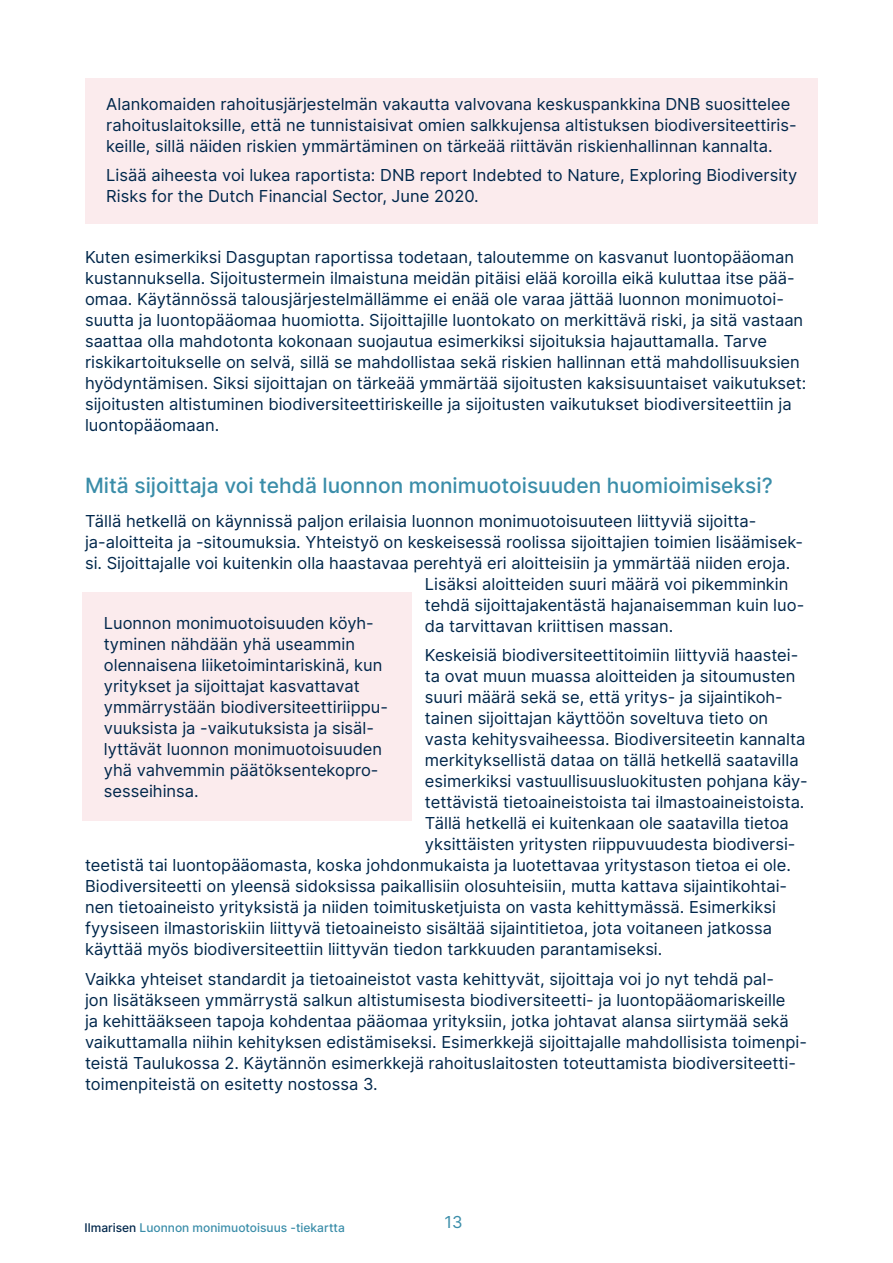
<style>
.page{position:relative;width:893px;height:1263px;background:#fff}
.page>*{position:absolute;margin:0;border:0;box-sizing:border-box;transform-origin:0 0}
.Väliotsikko_H3{font:500 21px "Inter";color:#3a8da9}
.Leipis{font:16.5px/21px "Inter";color:#00274b}
.t1{font:16.5px "Inter";color:#3a8da9}
.t2{font:500 12px "Inter";color:#3a8da9}
.s1{color:#00274b}
</style>
<div class="page">
<div style="left:85px;top:78px;width:733px;height:145px;background:#fbebed"></div>
<div style="left:83px;top:592px;width:329px;height:229px;background:#fbebed"></div>
<p class="Leipis" style="left:106px;top:93px;width:692px">Alankomaiden rahoitusjärjestelmän vakautta valvovana keskuspankkina DNB suosittelee rahoituslaitoksille, että ne tunnistaisivat omien salkkujensa altistuksen biodiversiteettiris&shy;keille, sillä näiden riskien ymmärtäminen on tärkeää riittävän riskienhallinnan kannalta.</p>
<p class="Leipis" style="left:106px;top:164px;width:693px">Lisää aiheesta voi lukea raportista: DNB report Indebted to Nature, Exploring Biodiversity<br>Risks for the Dutch Financial Sector, June 2020.</p>
<p class="Leipis" style="left:85px;top:246px;width:723px">Kuten esimerkiksi Dasguptan raportissa todetaan, taloutemme on kasvanut luontopääoman kustannuksella. Sijoitustermein ilmaistuna meidän pitäisi elää koroilla eikä kuluttaa itse pää&shy;omaa. Käytännössä talousjärjestelmällämme ei enää ole varaa jättää luonnon monimuotoi&shy;suutta ja luontopääomaa huomiotta. Sijoittajille luontokato on merkittävä riski, ja sitä vastaan saattaa olla mahdotonta kokonaan suojautua esimerkiksi sijoituksia hajauttamalla. Tarve riskikartoitukselle on selvä, sillä se mahdollistaa sekä riskien hallinnan että mahdollisuuksien hyödyntämisen. Siksi sijoittajan on tärkeää ymmärtää sijoitusten kaksisuuntaiset vaikutukset: sijoitusten altistuminen biodiversiteettiriskeille ja sijoitusten vaikutukset biodiversiteettiin ja luontopääomaan.</p>
<h3 class="Väliotsikko_H3" style="left:85px;top:470px;width:689px">Mitä sijoittaja voi tehdä luonnon monimuotoisuuden huomioimiseksi?</h3>
<p class="Leipis" style="left:85px;top:510px;width:673px">Tällä hetkellä on käynnissä paljon erilaisia luonnon monimuotoisuuteen liittyviä sijoitta-</p>
<p class="Leipis" style="left:85px;top:531px;width:720px">ja-aloitteita ja -sitoumuksia. Yhteistyö on keskeisessä roolissa sijoittajien toimien lisäämisek-</p>
<p class="Leipis" style="left:85px;top:552px;width:707px">si. Sijoittajalle voi kuitenkin olla haastavaa perehtyä eri aloitteisiin ja ymmärtää niiden eroja.</p>
<p class="Leipis" style="left:425px;top:573px;width:365px">Lisäksi aloitteiden suuri määrä voi pikemminkin</p>
<p class="Leipis" style="left:425px;top:594px;width:381px">tehdä sijoittajakentästä hajanaisemman kuin luo-</p>
<p class="Leipis" style="left:425px;top:615px;width:250px">da tarvittavan kriittisen massan.</p>
<p class="Leipis" style="left:425px;top:644px;width:375px">Keskeisiä biodiversiteettitoimiin liittyviä haastei-</p>
<p class="Leipis" style="left:425px;top:665px;width:372px">ta ovat muun muassa aloitteiden ja sitoumusten</p>
<p class="Leipis" style="left:425px;top:686px;width:359px">suuri määrä sekä se, että yritys- ja sijaintikoh-</p>
<p class="Leipis" style="left:425px;top:707px;width:345px">tainen sijoittajan käyttöön soveltuva tieto on</p>
<p class="Leipis" style="left:425px;top:728px;width:382px">vasta kehitysvaiheessa. Biodiversiteetin kannalta</p>
<p class="Leipis" style="left:425px;top:749px;width:375px">merkityksellistä dataa on tällä hetkellä saatavilla</p>
<p class="Leipis" style="left:425px;top:770px;width:384px">esimerkiksi vastuullisuusluokitusten pohjana käy-</p>
<p class="Leipis" style="left:425px;top:791px;width:381px">tettävistä tietoaineistoista tai ilmastoaineistoista.</p>
<p class="Leipis" style="left:425px;top:812px;width:365px">Tällä hetkellä ei kuitenkaan ole saatavilla tietoa</p>
<p class="Leipis" style="left:425px;top:833px;width:372px">yksittäisten yritysten riippuvuudesta biodiversi-</p>
<p class="Leipis" style="left:85px;top:854px;width:707px">teetistä tai luontopääomasta, koska johdonmukaista ja luotettavaa yritystason tietoa ei ole.</p>
<p class="Leipis" style="left:85px;top:875px;width:704px">Biodiversiteetti on yleensä sidoksissa paikallisiin olosuhteisiin, mutta kattava sijaintikohtai-</p>
<p class="Leipis" style="left:85px;top:896px;width:692px">nen tietoaineisto yrityksistä ja niiden toimitusketjuista on vasta kehittymässä. Esimerkiksi</p>
<p class="Leipis" style="left:85px;top:917px;width:689px">fyysiseen ilmastoriskiin liittyvä tietoaineisto sisältää sijaintitietoa, jota voitaneen jatkossa</p>
<p class="Leipis" style="left:85px;top:938px;width:579px">käyttää myös biodiversiteettiin liittyvän tiedon tarkkuuden parantamiseksi.</p>
<p class="Leipis" style="left:85px;top:968px;width:723px">Vaikka yhteiset standardit ja tietoaineistot vasta kehittyvät, sijoittaja voi jo nyt tehdä pal-<br>jon lisätäkseen ymmärrystä salkun altistumisesta biodiversiteetti- ja luontopääomariskeille<br>ja kehittääkseen tapoja kohdentaa pääomaa yrityksiin, jotka johtavat alansa siirtymää sekä vaikuttamalla niihin kehityksen edistämiseksi. Esimerkkejä sijoittajalle mahdollisista toimenpi&shy;teistä Taulukossa 2. Käytännön esimerkkejä rahoituslaitosten toteuttamista biodiversiteetti&shy;toimenpiteistä on esitetty nostossa 3.</p>
<p class="Leipis" style="left:104px;top:612px;width:286px">Luonnon monimuotoisuuden köyh&shy;tyminen nähdään yhä useammin olennaisena liiketoimintariskinä, kun yritykset ja sijoittajat kasvattavat ymmärrystään biodiversiteettiriippu&shy;vuuksista ja -vaikutuksista ja sisäl&shy;lyttävät luonnon monimuotoisuuden yhä vahvemmin päätöksentekopro&shy;sesseihinsa.</p>
<p class="t2" style="left:85px;top:1219px;width:262px"><span class="s1">Ilmarisen</span> Luonnon monimuotoisuus -tiekartta</p>
<p class="t1" style="left:444px;top:1210px;width:20px">13</p>
</div>
